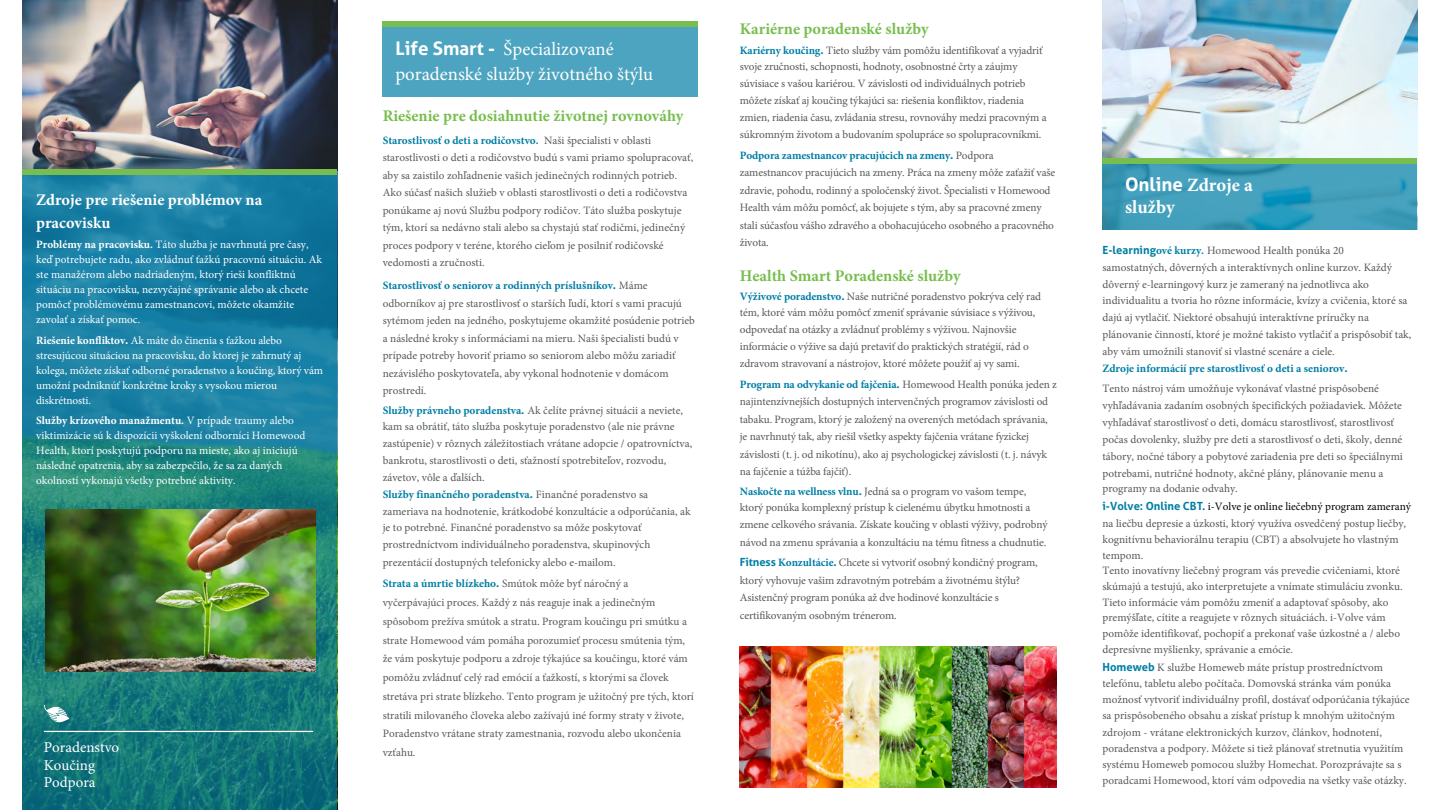
<style>
.page{position:relative;width:1440px;height:810px;background:#fff}
.page>*{position:absolute;margin:0;border:0;box-sizing:border-box;transform-origin:0 0}
.t1{font:18.75px/25px "Minion Pro";color:#fff}
.t2{font:700 18.75px/21.2px "Minion Pro";color:#fff}
.t3{font:700 16.25px "Minion Pro";color:#77be4e}
.t4{font:700 16.25px/23.4px "Minion Pro";color:#fff}
.t5{font:15px/17.8px "Minion Pro";color:#fff}
.t6{font:11.25px/16.9px "Minion Pro";color:#57585a}
.t7{font:11.25px/15px "Minion Pro";color:#fff}
.s1{font-weight:700}
.s2{font-family:"Aller";font-weight:700}
.s3{font-weight:700;color:#007ea5}
.s4{font-family:"Aller";font-weight:700;color:#007ea5}
.s5{font-family:"Aller"}
.s6{color:#000}
</style>
<div class="page">
<img style="left:1102px;top:0;width:316px;height:158px">
<div style="left:383px;top:27px;width:315px;height:69px;background:#4da4c0"></div>
<svg style="left:1102px;top:163px;width:316px;height:67px;background:#3e9db8"></svg>
<svg style="left:22px;top:175px;width:316px;height:635px;background:#197d90"></svg>
<img style="left:22px;top:0;width:316px;height:169px">
<img style="left:740px;top:646px;width:317px;height:141px">
<div style="left:22px;top:169px;width:316px;height:6px;background:#77be4e"></div>
<div style="left:1102px;top:158px;width:316px;height:5px;background:#77be4e"></div>
<div style="left:383px;top:22px;width:315px;height:5px;background:#77be4e"></div>
<svg style="left:44px;top:704px;width:26px;height:19px"></svg>
<hr style="left:44px;top:731px;width:269px;height:1px;background:#fff">
<img style="left:45px;top:510px;width:271px;height:162px">
<h2 class="t4" style="left:36px;top:188px;width:228px">Zdroje pre riešenie problémov na pracovisku</h2>
<p class="t7" style="left:36px;top:237px;width:288px"><span class="s1">Problémy na pracovisku.</span> Táto služba je navrhnutá pre časy, keď potrebujete radu, ako zvládnuť ťažkú pracovnú situáciu. Ak ste manažérom alebo nadriadeným, ktorý rieši konfliktnú situáciu na pracovisku, nezvyčajné správanie alebo ak chcete pomôcť problémovému zamestnancovi, môžete okamžite zavolať a získať pomoc.</p>
<p class="t7" style="left:36px;top:333px;width:288px"><span class="s1">Riešenie konfliktov</span><span class="s2">.</span> Ak máte do činenia s ťažkou alebo stresujúcou situáciou na pracovisku, do ktorej je zahrnutý aj kolega, môžete získať odborné poradenstvo a koučing, ktorý vám umožní podniknúť konkrétne kroky s vysokou mierou diskrétnosti.</p>
<p class="t7" style="left:36px;top:413px;width:271px"><span class="s1">Služby krízového manažmentu.</span> V prípade traumy alebo viktimizácie sú k dispozícii vyškolení odborníci Homewood Health, ktorí poskytujú podporu na mieste, ako aj iniciujú následné opatrenia, aby sa zabezpečilo, že sa za daných okolností vykonajú všetky potrebné aktivity.</p>
<h3 class="t5" style="left:44px;top:738px;width:77px">Poradenstvo<br>Koučing<br>Podpora</h3>
<h1 class="t1" style="left:395px;top:36px;width:259px"><span class="s2">Life Smart -</span> Špecializované poradenské služby životného štýlu</h1>
<h2 class="t3" style="left:383px;top:104px;width:302px">Riešenie pre dosiahnutie životnej rovnováhy</h2>
<p class="t6" style="left:383px;top:131px;width:312px;line-height:17.5px"><span class="s3">Starostlivosť o deti a rodičovstvo.</span> Naši špecialisti v oblasti starostlivosti o deti a rodičovstvo budú s vami priamo spolupracovať, aby sa zaistilo zohľadnenie vašich jedinečných rodinných potrieb.<br>Ako súčasť našich služieb v oblasti starostlivosti o deti a rodičovstva ponúkame aj novú Službu podpory rodičov. Táto služba poskytuje tým, ktorí sa nedávno stali alebo sa chystajú stať rodičmi, jedinečný proces podpory v teréne, ktorého cieľom je posilniť rodičovské vedomosti a zručnosti.</p>
<p class="t6" style="left:383px;top:277px;width:314px;line-height:17.5px"><span class="s3">Starostlivosť o seniorov a rodinných príslušníkov</span><span class="s4">.</span> Máme odborníkov aj pre starostlivosť o starších ľudí, ktorí s vami pracujú sytémom jeden na jedného, poskytujeme okamžité posúdenie potrieb a následné kroky s informáciami na mieru. Naši špecialisti budú v prípade potreby hovoriť priamo so seniorom alebo môžu zariadiť nezávislého poskytovateľa, aby vykonal hodnotenie v domácom prostredí.</p>
<p class="t6" style="left:383px;top:402px;width:311px"><span class="s3">Služby právneho poradenstva</span><span class="s4">.</span> Ak čelíte právnej situácii a neviete, kam sa obrátiť, táto služba poskytuje poradenstvo (ale nie právne zastúpenie) v rôznych záležitostiach vrátane adopcie / opatrovníctva, bankrotu, starostlivosti o deti, sťažností spotrebiteľov, rozvodu, závetov, vôle a ďalších.<br><span class="s3">Služby finančného poradenstva</span><span class="s4">.</span> Finančné poradenstvo sa zameriava na hodnotenie, krátkodobé konzultácie a odporúčania, ak je to potrebné. Finančné poradenstvo sa môže poskytovať prostredníctvom individuálneho poradenstva, skupinových prezentácií dostupných telefonicky alebo e-mailom.</p>
<p class="t6" style="left:383px;top:574px;width:313px;line-height:18.8px"><span class="s3">Strata a úmrtie blízkeho</span><span class="s4">.</span> Smútok môže byť náročný a<br>vyčerpávajúci proces. Každý z nás reaguje inak a jedinečným spôsobom prežíva smútok a stratu. Program koučingu pri smútku a strate Homewood vám pomáha porozumieť procesu smútenia tým, že vám poskytuje podporu a zdroje týkajúce sa koučingu, ktoré vám pomôžu zvládnuť celý rad emócií a ťažkostí, s ktorými sa človek stretáva pri strate blízkeho. Tento program je užitočný pre tých, ktorí stratili milovaného človeka alebo zažívajú iné formy straty v živote, Poradenstvo vrátane straty zamestnania, rozvodu alebo ukončenia vzťahu.</p>
<h2 class="t3" style="left:740px;top:18px;width:191px">Kariérne poradenské služby</h2>
<p class="t6" style="left:740px;top:42px;width:308px"><span class="s3">Kariérny koučing</span><span class="s4">.</span> Tieto služby vám pomôžu identifikovať a vyjadriť svoje zručnosti, schopnosti, hodnoty, osobnostné črty a záujmy súvisiace s vašou kariérou. V závislosti od individuálnych potrieb môžete získať aj koučing týkajúci sa: riešenia konfliktov, riadenia zmien, riadenia času, zvládania stresu, rovnováhy medzi pracovným a súkromným životom a budovaním spolupráce so spolupracovníkmi.</p>
<p class="t6" style="left:740px;top:146px;width:317px;line-height:17.5px"><span class="s3">Podpora zamestnancov pracujúcich na zmeny</span><span class="s4">.</span> Podpora zamestnancov pracujúcich na zmeny. Práca na zmeny môže zaťažiť vaše zdravie, pohodu, rodinný a spoločenský život. Špecialisti v Homewood Health vám môžu pomôcť, ak bojujete s tým, aby sa pracovné zmeny stali súčasťou vášho zdravého a obohacujúceho osobného a pracovného života.</p>
<h2 class="t3" style="left:740px;top:264px;width:222px">Health Smart Poradenské služby</h2>
<p class="t6" style="left:740px;top:288px;width:303px"><span class="s3">Výživové poradenstvo</span><span class="s4">.</span> Naše nutričné poradenstvo pokrýva celý rad tém, ktoré vám môžu pomôcť zmeniť správanie súvisiace s výživou, odpovedať na otázky a zvládnuť problémy s výživou. Najnovšie informácie o výžive sa dajú pretaviť do praktických stratégií, rád o zdravom stravovaní a nástrojov, ktoré môžete použiť aj vy sami.</p>
<p class="t6" style="left:740px;top:376px;width:319px;line-height:17.5px"><span class="s3">Program na odvykanie od fajčenia</span><span class="s4">.</span> Homewood Health ponúka jeden z najintenzívnejších dostupných intervenčných programov závislosti od tabaku. Program, ktorý je založený na overených metódach správania, je navrhnutý tak, aby riešil všetky aspekty fajčenia vrátane fyzickej závislosti (t. j. od nikotínu), ako aj psychologickej závislosti (t. j. návyk na fajčenie a túžba fajčiť).</p>
<p class="t6" style="left:740px;top:483px;width:309px"><span class="s3">Naskočte na wellness vlnu</span><span class="s4">.</span> Jedná sa o program vo vašom tempe, ktorý ponúka komplexný prístup k cielenému úbytku hmotnosti a zmene celkového srávania. Získate koučing v oblasti výživy, podrobný návod na zmenu správania a konzultáciu na tému fitness a chudnutie.</p>
<p class="t6" style="left:740px;top:554px;width:300px;line-height:17.5px"><span class="s4">Fitness</span> <span class="s3">Konzultácie</span><span class="s4">.</span> Chcete si vytvoriť osobný kondičný program, ktorý vyhovuje vašim zdravotným potrebám a životnému štýlu?<br>Asistenčný program ponúka až dve hodinové konzultácie s certifikovaným osobným trénerom.</p>
<h1 class="t2" style="left:1125px;top:174px;width:129px"><span class="s5">Online</span> Zdroje a služby</h1>
<p class="t6" style="left:1102px;top:242px;width:310px"><span class="s4">E-learning</span><span class="s3">ové kurzy.</span> Homewood Health ponúka 20<br>samostatných, dôverných a interaktívnych online kurzov. Každý dôverný e-learningový kurz je zameraný na jednotlivca ako individualitu a tvoria ho rôzne informácie, kvízy a cvičenia, ktoré sa dajú aj vytlačiť. Niektoré obsahujú interaktívne príručky na plánovanie činností, ktoré je možné takisto vytlačiť a prispôsobiť tak, aby vám umožnili stanoviť si vlastné scenáre a ciele.<br><span class="s3">Zdroje informácií pre starostlivosť o deti a seniorov</span><span class="s4">.</span></p>
<p class="t6" style="left:1102px;top:380px;width:302px">Tento nástroj vám umožňuje vykonávať vlastné prispôsobené vyhľadávania zadaním osobných špecifických požiadaviek. Môžete vyhľadávať starostlivosť o deti, domácu starostlivosť, starostlivosť počas dovolenky, služby pre deti a starostlivosť o deti, školy, denné tábory, nočné tábory a pobytové zariadenia pre deti so špeciálnymi potrebami, nutričné hodnoty, akčné plány, plánovanie menu a</p>
<p class="t6" style="left:1102px;top:479px;width:310px;line-height:17.9px">programy na dodanie odvahy.<br><span class="s4">i-Volve: Online CBT.</span> <span class="s6">i-Volve je online liečebný program zameraný </span>na liečbu depresie a úzkosti, ktorý využíva osvedčený postup liečby,</p>
<p class="t6" style="left:1103px;top:532px;width:302px;line-height:15.6px">kognitívnu behaviorálnu terapiu (CBT) a absolvujete ho vlastným tempom.<br>Tento inovatívny liečebný program vás prevedie cvičeniami, ktoré skúmajú a testujú, ako interpretujete a vnímate stimuláciu zvonku.<br>Tieto informácie vám pomôžu zmeniť a adaptovať spôsoby, ako premýšľate, cítite a reagujete v rôznych situáciách. i-Volve vám pomôže identifikovať, pochopiť a prekonať vaše úzkostné a / alebo depresívne myšlienky, správanie a emócie.</p>
<p class="t6" style="left:1103px;top:659px;width:309px;line-height:16.2px"><span class="s4">Homeweb</span> K službe Homeweb máte prístup prostredníctvom telefónu, tabletu alebo počítača. Domovská stránka vám ponúka možnosť vytvoriť individuálny profil, dostávať odporúčania týkajúce sa prispôsobeného obsahu a získať prístup k mnohým užitočným zdrojom - vrátane elektronických kurzov, článkov, hodnotení, poradenstva a podpory. Môžete si tiež plánovať stretnutia využitím systému Homeweb pomocou služby Homechat. Porozprávajte sa s poradcami Homewood, ktorí vám odpovedia na všetky vaše otázky.</p>
</div>
